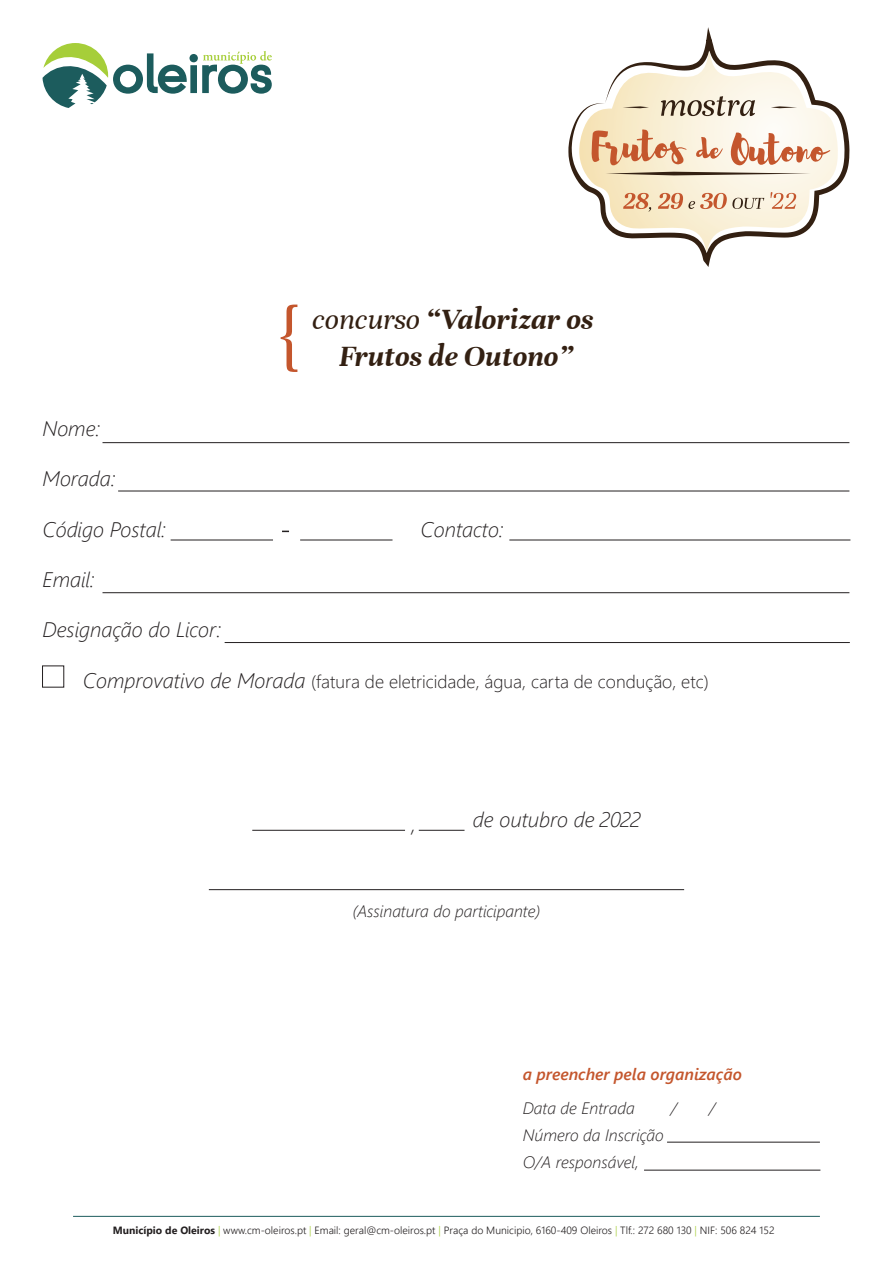
<style>
.page{position:relative;width:893px;height:1263px;background:#fff}
.page>*{position:absolute;margin:0;border:0;box-sizing:border-box;transform-origin:0 0}
.t1{font:italic 700 31.5px/37.8px "Unna";color:#332012;text-align:center}
.t2{font:italic 300 21px "Segoe UI";color:#231f20}
.t3{font:300 18px "Segoe UI";color:#231f20}
.t4{font:italic 300 16.5px/27px "Segoe UI";color:#231f20}
.t5{font:italic 600 16.5px "Segoe UI";color:#c4562d}
.t6{font:300 10.5px "Segoe UI";color:#231f20}
.s1{font-weight:400}
.s2{font-style:italic;font-size:21px}
.s3{font-weight:700}
.s4{color:#a6ce39}
</style>
<div class="page">
<svg style="left:43px;top:43px;width:229px;height:65px"></svg>
<hr style="left:73px;top:1216px;width:747px;height:1px;background:#1c5c5d">
<hr style="left:103px;top:442px;width:746px;height:1px;background:#231f20">
<hr style="left:103px;top:592px;width:746px;height:1px;background:#231f20">
<hr style="left:118px;top:491px;width:731px;height:1px;background:#231f20">
<hr style="left:171px;top:540px;width:102px;height:1px;background:#231f20">
<hr style="left:225px;top:642px;width:625px;height:1px;background:#231f20">
<hr style="left:209px;top:889px;width:475px;height:1px;background:#231f20">
<hr style="left:644px;top:1170px;width:176px;height:1px;background:#231f20">
<hr style="left:667px;top:1142px;width:153px;height:1px;background:#231f20">
<hr style="left:509px;top:540px;width:341px;height:1px;background:#231f20">
<hr style="left:300px;top:540px;width:92px;height:1px;background:#231f20">
<hr style="left:252px;top:830px;width:153px;height:1px;background:#231f20">
<hr style="left:419px;top:830px;width:46px;height:1px;background:#231f20">
<svg style="left:568px;top:27px;width:282px;height:240px"></svg>
<svg style="left:578px;top:51px;width:260px;height:200px"></svg>
<svg style="left:661px;top:96px;width:94px;height:20px;background:#bbb1a0"></svg>
<svg style="left:589px;top:128px;width:97px;height:38px;background:#e7bd9a"></svg>
<svg style="left:695px;top:136px;width:28px;height:27px"></svg>
<svg style="left:730px;top:132px;width:100px;height:34px"></svg>
<svg style="left:606px;top:172px;width:205px;height:3px"></svg>
<svg style="left:623px;top:106px;width:26px;height:2px"></svg>
<svg style="left:771px;top:106px;width:26px;height:2px"></svg>
<svg style="left:623px;top:193px;width:28px;height:19px"></svg>
<svg style="left:658px;top:193px;width:106px;height:16px;background:#e0c1a7"></svg>
<svg style="left:770px;top:192px;width:26px;height:17px"></svg>
<svg style="left:281px;top:305px;width:16px;height:67px"></svg>
<h1 class="t1" style="left:312px;top:300px;width:283px"><span class="s1">concurso</span> “Valorizar os<br>Frutos de Outono”</h1>
<h2 class="t2" style="left:43px;top:408px;width:59px">Nome:</h2>
<h2 class="t2" style="left:43px;top:459px;width:74px">Morada:</h2>
<h2 class="t2" style="left:43px;top:509px;width:125px">Código Postal:</h2>
<h2 class="t2" style="left:421px;top:509px;width:85px">Contacto:</h2>
<h2 class="t2" style="left:43px;top:560px;width:54px">Email:</h2>
<h2 class="t2" style="left:43px;top:610px;width:180px">Designação do Licor:</h2>
<h3 class="t3" style="left:83px;top:664px;width:627px"><span class="s2">Comprovativo de Morada</span> (fatura de eletricidade, água, carta de condução, etc)</h3>
<h2 class="t2" style="left:411px;top:804px;width:6px">,</h2>
<h2 class="t2" style="left:473px;top:800px;width:169px">de outubro de 2022</h2>
<h3 class="t4" style="left:353px;top:894px;width:189px">(Assinatura do participante)</h3>
<h3 class="t5" style="left:523px;top:1059px;width:221px">a preencher pela organização</h3>
<h3 class="t4" style="left:523px;top:1092px;width:113px">Data de Entrada</h3>
<h3 class="t4" style="left:671px;top:1092px;width:8px">/</h3>
<h3 class="t4" style="left:709px;top:1092px;width:8px">/</h3>
<h3 class="t4" style="left:523px;top:1119px;width:142px">Número da Inscrição<br>O/A responsável,</h3>
<p class="t6" style="left:113px;top:1220px;width:663px"><span class="s3">Município de Oleiros</span> <span class="s4">|</span> www.cm-oleiros.pt <span class="s4">|</span> Email: geral@cm-oleiros.pt <span class="s4">|</span> Praça do Municipio, 6160-409 Oleiros <span class="s4">|</span> Tlf.: 272 680 130 <span class="s4">|</span> NIF: 506 824 152</p>
</div>
